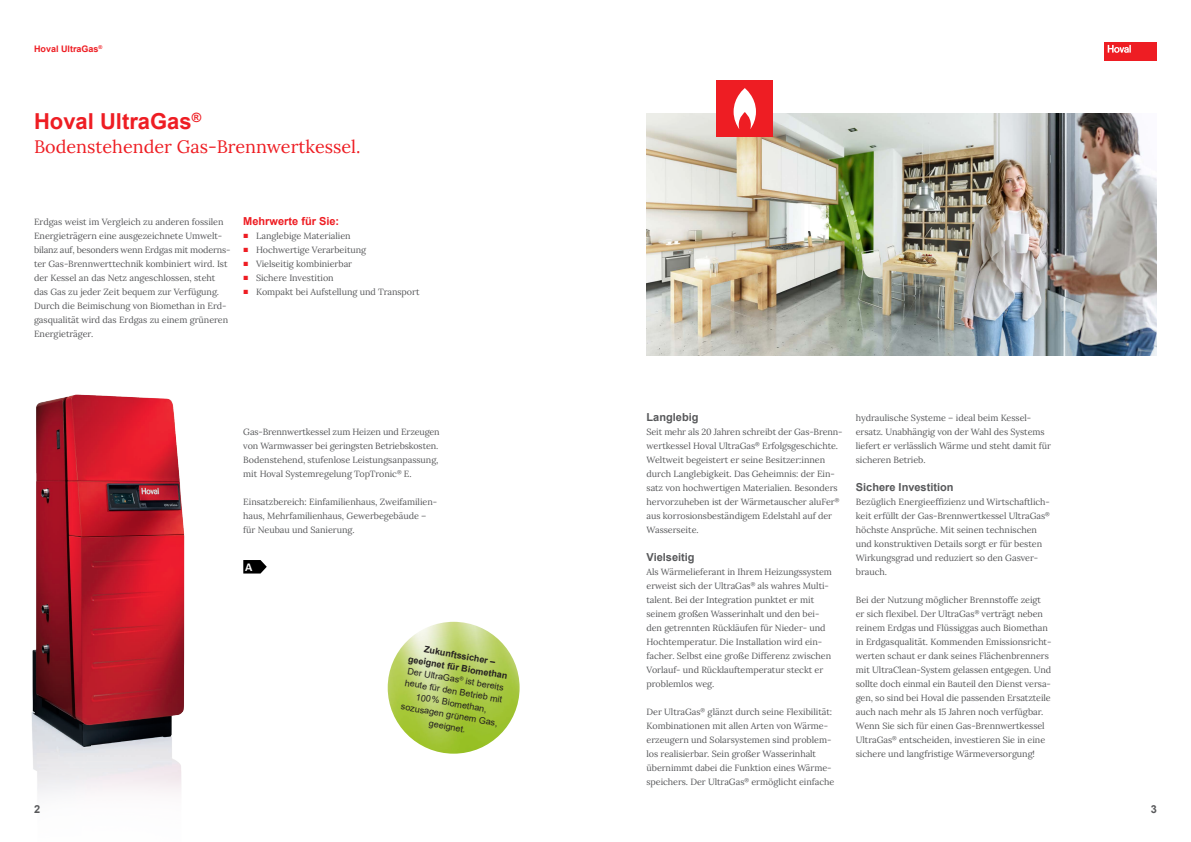
<style>
.page{position:relative;width:1191px;height:842px;background:#fff}
.page>*{position:absolute;margin:0;border:0;box-sizing:border-box;transform-origin:0 0}
.Headline_01{font:700 22px "Arial";color:#ee1d23}
.Headline_02{font:18px "Lora";color:#ee1d23}
.t1{font:700 12px "Calibri";color:#fff}
.Copytext{font:700 11px "Arial";color:#57585a}
.Introtext{font:700 11px "Arial";color:#ee1d23}
.Introtext-2{font:700 11px "Arial";color:#57585a}
.Copytext-2{font:9px/14px "Lora";letter-spacing:-.005em;color:#57585a}
.Copytext-3{font:9px/12px "Arial";color:#231f20;text-align:center}
.Subline_Description{font:700 9px/12px "Arial";color:#231f20;text-align:center}
.t2{font:700 9px "Arial";color:#ee1d23}
</style>
<div class="page">
<img style="left:646px;top:113px;width:511px;height:243px">
<div style="left:716px;top:80px;width:57px;height:57px;background:#ee1d23"></div>
<svg style="left:733px;top:88px;width:23px;height:41px"></svg>
<img style="left:31px;top:394px;width:154px;height:400px">
<img style="left:388px;top:622px;width:131px;height:132px;border-radius:66px">
<svg style="left:243px;top:560px;width:24px;height:13px"></svg>
<div style="left:1104px;top:42px;width:53px;height:18px;background:#ee1d23"></div>
<svg style="left:1107px;top:45px;width:23px;height:8px"></svg>
<p class="t2" style="left:34px;top:42px;width:70px">Hoval UltraGas<sup>®</sup></p>
<p class="Headline_01" style="left:34px;top:106px;width:169px">Hoval UltraGas<sup>®</sup></p>
<p class="Headline_02" style="left:34px;top:133px;width:328px">Bodenstehender Gas-Brennwertkessel.</p>
<p class="Copytext-2" style="left:34px;top:215px;width:197px">Erdgas weist im Vergleich zu anderen fossilen Energieträgern eine ausgezeichnete Umwelt‑ bilanz auf, besonders wenn Erdgas mit moderns‑ ter Gas-Brennwerttechnik kombiniert wird. Ist der Kessel an das Netz angeschlossen, steht das Gas zu jeder Zeit bequem zur Verfügung.<br>Durch die Beimischung von Biomethan in Erd&shy;gasqualität wird das Erdgas zu einem grüneren Energieträger.</p>
<p class="Introtext" style="left:243px;top:214px;width:97px">Mehrwerte für Sie:</p>
<p class="Copytext-2" style="left:243px;top:229px;width:109px"><sup>■</sup> Langlebige Materialien</p>
<p class="Copytext-2" style="left:243px;top:243px;width:124px"><sup>■</sup> Hochwertige Verarbeitung</p>
<p class="Copytext-2" style="left:243px;top:257px;width:110px"><sup>■</sup> Vielseitig kombinierbar</p>
<p class="Copytext-2" style="left:243px;top:271px;width:92px"><sup>■</sup> Sichere Investition</p>
<p class="Copytext-2" style="left:243px;top:285px;width:178px"><sup>■</sup> Kompakt bei Aufstellung und Transport</p>
<p class="Copytext-2" style="left:243px;top:425px;width:198px">Gas-Brennwertkessel zum Heizen und Erzeugen von Warmwasser bei geringsten Betriebskosten.<br>Bodenstehend, stufenlose Leistungsanpassung, mit Hoval Systemregelung TopTronic<sup>®</sup> E.</p>
<p class="Copytext-2" style="left:243px;top:495px;width:195px">Einsatzbereich: Einfamilienhaus, Zweifamilien&shy;haus, Mehrfamilienhaus, Gewerbegebäude – für Neubau und Sanierung.</p>
<p class="t1" style="left:245px;top:558px;width:9px">A</p>
<p class="Introtext-2" style="left:34px;top:802px;width:8px">2</p>
<p class="Subline_Description" style="left:411px;top:641px;width:102px;rotate:10deg">Zukunftssicher – geeignet für Biomethan</p>
<p class="Copytext-3" style="left:408px;top:665px;width:100px;rotate:10deg">Der UltraGas<sup>®</sup> ist bereits heute für den Betrieb mit<br>100 % Biomethan, sozusagen grünem Gas, geeignet.</p>
<p class="Copytext" style="left:646px;top:410px;width:53px">Langlebig</p>
<p class="Copytext-2" style="left:646px;top:425px;width:196px">Seit mehr als 20 Jahren schreibt der Gas-Brenn‑ wertkessel Hoval UltraGas<sup>®</sup> Erfolgsgeschichte.<br>Weltweit begeistert er seine Besitzer:innen durch Langlebigkeit. Das Geheimnis: der Ein&shy;satz von hochwertigen Materialien. Besonders hervorzuheben ist der Wärmetauscher aluFer<sup>® </sup>aus korrosionsbeständigem Edelstahl auf der Wasserseite.</p>
<p class="Copytext" style="left:646px;top:550px;width:50px">Vielseitig</p>
<p class="Copytext-2" style="left:646px;top:565px;width:187px">Als Wärmelieferant in Ihrem Heizungssystem erweist sich der UltraGas<sup>®</sup> als wahres Multi&shy;talent. Bei der Integration punktet er mit seinem großen Wasserinhalt und den bei&shy;den getrennten Rückläufen für Nieder- und Hochtemperatur. Die Installation wird ein&shy;facher. Selbst eine große Differenz zwischen Vorlauf- und Rücklauftemperatur steckt er problemlos weg.</p>
<p class="Copytext-2" style="left:646px;top:705px;width:189px">Der UltraGas<sup>®</sup> glänzt durch seine Flexibilität:<br>Kombinationen mit allen Arten von Wärme&shy;erzeugern und Solarsystemen sind problem&shy;los realisierbar. Sein großer Wasserinhalt übernimmt dabei die Funktion eines Wärme&shy;speichers. Der UltraGas<sup>®</sup> ermöglicht einfache</p>
<p class="Copytext-2" style="left:855px;top:411px;width:197px">hydraulische Systeme – ideal beim Kessel&shy;ersatz. Unabhängig von der Wahl des Systems liefert er verlässlich Wärme und steht damit für sicheren Betrieb.</p>
<p class="Copytext" style="left:855px;top:480px;width:99px">Sichere Investition</p>
<p class="Copytext-2" style="left:855px;top:495px;width:196px">Bezüglich Energieeffizienz und Wirtschaftlich‑ keit erfüllt der Gas-Brennwertkessel UltraGas<sup>® </sup>höchste Ansprüche. Mit seinen technischen und konstruktiven Details sorgt er für besten Wirkungsgrad und reduziert so den Gasver‑ brauch.</p>
<p class="Copytext-2" style="left:855px;top:593px;width:197px">Bei der Nutzung möglicher Brennstoffe zeigt er sich flexibel. Der UltraGas<sup>®</sup> verträgt neben reinem Erdgas und Flüssiggas auch Biomethan in Erdgasqualität. Kommenden Emissionsricht‑ werten schaut er dank seines Flächenbrenners mit UltraClean-System gelassen entgegen. Und sollte doch einmal ein Bauteil den Dienst versa‑ gen, so sind bei Hoval die passenden Ersatzteile auch nach mehr als 15 Jahren noch verfügbar.</p>
<p class="Copytext-2" style="left:855px;top:719px;width:191px;text-align:justify">Wenn Sie sich für einen Gas-Brennwertkessel UltraGas<sup>®</sup> entscheiden, investieren Sie in eine sichere und langfristige Wärmeversorgung!</p>
<p class="Copytext" style="left:1150px;top:802px;width:8px">3</p>
</div>
